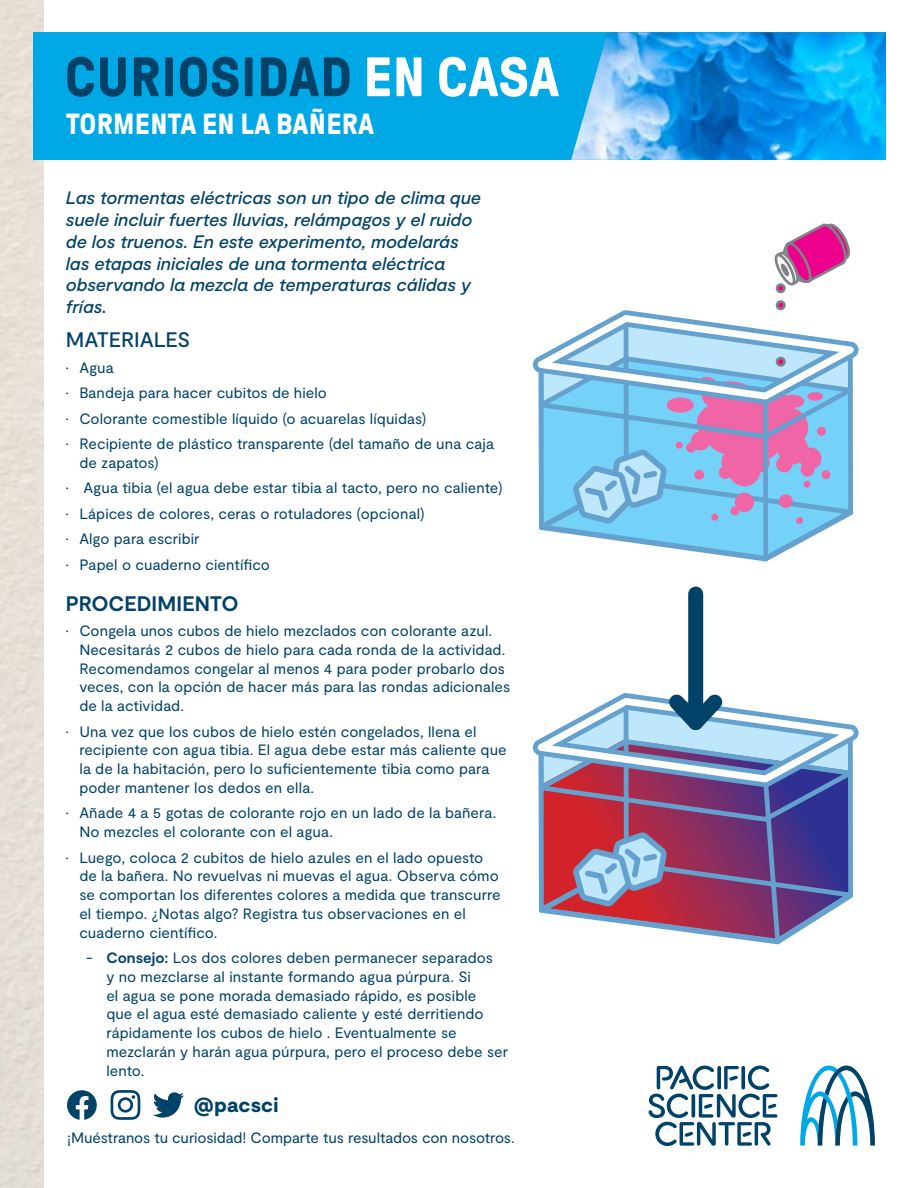
<style>
.page{position:relative;width:918px;height:1188px;background:#fff}
.page>*{position:absolute;margin:0;border:0;box-sizing:border-box;transform-origin:0 0}
.t1{font:700 55.5px "GT Pressura";letter-spacing:.01em;color:#004268}
.t2{font:700 29.1px "GT Pressura";letter-spacing:.01em;color:#fff}
.t3{font:700 21px "Moderat";letter-spacing:-.005em;color:#004268}
.t4{font:500 21px "Moderat";letter-spacing:-.005em;color:#004268}
.t5{font:900 20.4px "Moderat";letter-spacing:.01em;color:#004268}
.t6{font:italic 500 18px/21.8px "Moderat";letter-spacing:-.005em;color:#004268}
.t7{font:15px/18.8px "Moderat";letter-spacing:.005em;color:#004268}
.s1{color:#fff}
.s2{font-weight:700}
</style>
<div class="page">
<div style="left:33px;top:32px;width:853px;height:128px;background:#00a8e5"></div>
<img style="left:571px;top:32px;width:315px;height:128px">
<svg style="left:800px;top:1066px;width:75px;height:80px"></svg>
<svg style="left:648px;top:1065px;width:129px;height:81px"></svg>
<svg style="left:153px;top:1092px;width:31px;height:26px"></svg>
<svg style="left:111px;top:1090px;width:29px;height:30px"></svg>
<svg style="left:67px;top:1090px;width:30px;height:30px"></svg>
<svg style="left:532px;top:306px;width:327px;height:253px"></svg>
<svg style="left:774px;top:223px;width:76px;height:65px"></svg>
<div style="left:777px;top:285px;width:7px;height:7px;background:#ec008c;border-radius:50%"></div>
<div style="left:776px;top:283px;width:10px;height:10px;border:3px solid #808285;border-radius:50%"></div>
<div style="left:777px;top:302px;width:7px;height:7px;background:#ec008c;border-radius:50%"></div>
<div style="left:776px;top:300px;width:10px;height:10px;border:3px solid #808285;border-radius:50%"></div>
<div style="left:777px;top:358px;width:7px;height:7px;background:#ec008c;border-radius:50%"></div>
<div style="left:776px;top:357px;width:10px;height:10px;border:3px solid #808285;border-radius:50%"></div>
<div style="left:688px;top:594px;width:15px;height:129px;background:#004268"></div>
<svg style="left:532px;top:681px;width:327px;height:261px"></svg>
<h1 class="t1" style="left:65px;top:47px;width:496px">CURIOSIDAD <span class="s1">EN CASA</span></h1>
<h2 class="t2" style="left:66px;top:108px;width:310px">TORMENTA EN LA BAÑERA</h2>
<p class="t6" style="left:66px;top:188px;width:417px">Las tormentas eléctricas son un tipo de clima que suele incluir fuertes lluvias, relámpagos y el ruido de los truenos. En este experimento, modelarás las etapas iniciales de una tormenta eléctrica observando la mezcla de temperaturas cálidas y frías.</p>
<h3 class="t4" style="left:66px;top:328px;width:126px">MATERIALES</h3>
<p class="t7" style="left:66px;top:358px;width:49px">• Agua</p>
<p class="t7" style="left:66px;top:384px;width:263px">• Bandeja para hacer cubitos de hielo</p>
<p class="t7" style="left:66px;top:409px;width:362px">• Colorante comestible líquido (o acuarelas líquidas)</p>
<p class="t7" style="left:79px;top:435px;width:416px;text-indent:-14px">• Recipiente de plástico transparente (del tamaño de una caja de zapatos)</p>
<p class="t7" style="left:66px;top:479px;width:438px">• Agua tibia (el agua debe estar tibia al tacto, pero no caliente)</p>
<p class="t7" style="left:66px;top:505px;width:360px">• Lápices de colores, ceras o rotuladores (opcional)</p>
<p class="t7" style="left:66px;top:530px;width:135px">• Algo para escribir</p>
<p class="t7" style="left:66px;top:556px;width:206px">• Papel o cuaderno científico</p>
<h3 class="t3" style="left:66px;top:591px;width:174px">PROCEDIMIENTO</h3>
<p class="t7" style="left:79px;top:622px;width:432px;text-indent:-14px">• Congela unos cubos de hielo mezclados con colorante azul.<br>Necesitarás 2 cubos de hielo para cada ronda de la actividad.<br>Recomendamos congelar al menos 4 para poder probarlo dos veces, con la opción de hacer más para las rondas adicionales de la actividad.</p>
<p class="t7" style="left:79px;top:722px;width:429px;text-indent:-14px">• Una vez que los cubos de hielo estén congelados, llena el recipiente con agua tibia. El agua debe estar más caliente que la de la habitación, pero lo suficientemente tibia como para poder mantener los dedos en ella.</p>
<p class="t7" style="left:79px;top:804px;width:419px;text-indent:-14px">• Añade 4 a 5 gotas de colorante rojo en un lado de la bañera.<br>No mezcles el colorante con el agua.</p>
<p class="t7" style="left:79px;top:848px;width:423px;text-indent:-14px">• Luego, coloca 2 cubitos de hielo azules en el lado opuesto de la bañera. No revuelvas ni muevas el agua. Observa cómo se comportan los diferentes colores a medida que transcurre el tiempo. ¿Notas algo? Registra tus observaciones en el cuaderno científico.</p>
<p class="t7" style="left:106px;top:949px;width:403px;text-indent:-20px">- <span class="s2">Consejo:</span> Los dos colores deben permanecer separados<br>y no mezclarse al instante formando agua púrpura. Si<br>el agua se pone morada demasiado rápido, es posible<br>que el agua esté demasiado caliente y esté derritiendo rápidamente los cubos de hielo . Eventualmente se mezclarán y harán agua púrpura, pero el proceso debe ser lento.</p>
<h3 class="t5" style="left:194px;top:1093px;width:86px">@pacsci</h3>
<p class="t7" style="left:67px;top:1129px;width:449px">¡Muéstranos tu curiosidad! Comparte tus resultados con nosotros.</p>
</div>
